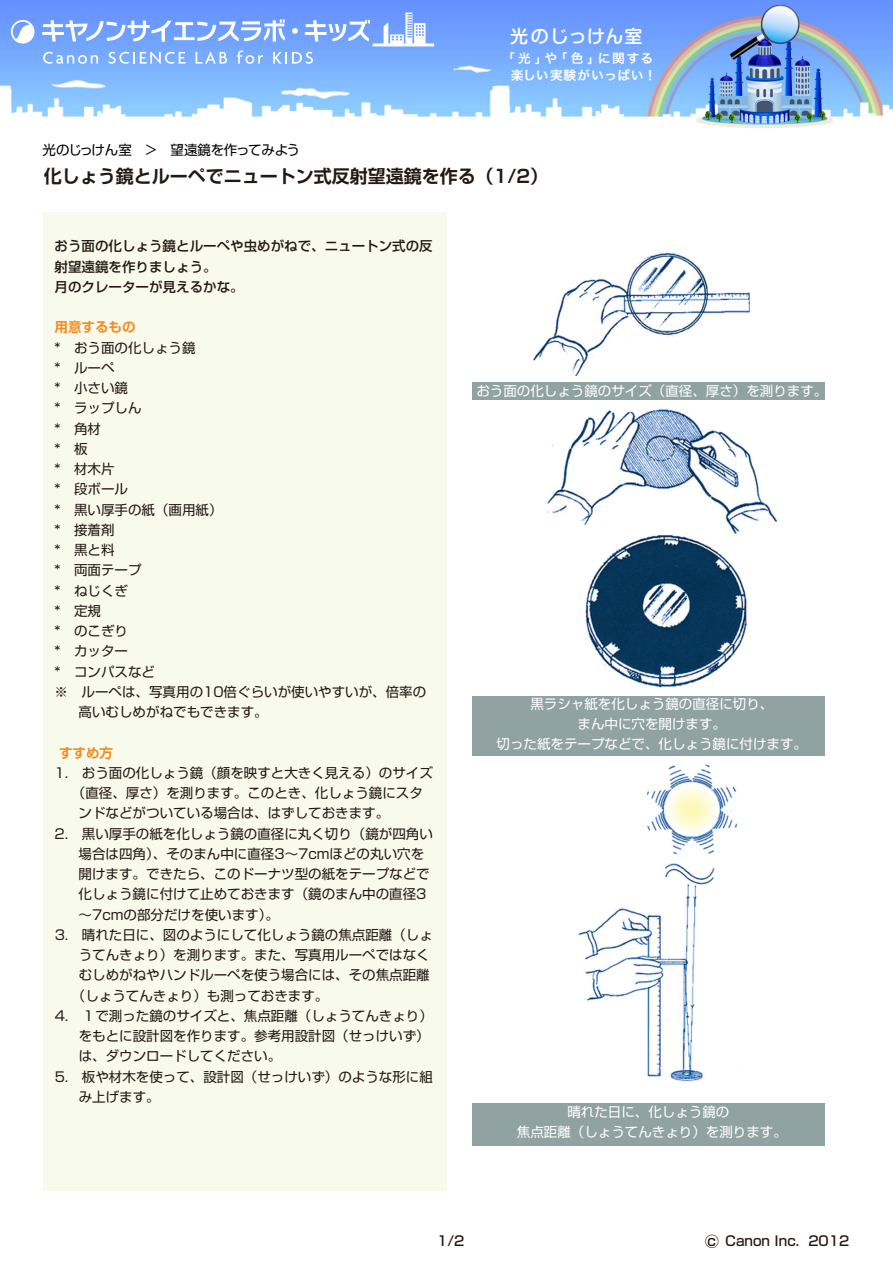
<style>
.page{position:relative;width:893px;height:1263px;background:#fff}
.page>*{position:absolute;margin:0;border:0;box-sizing:border-box;transform-origin:0 0}
.t1{font:700 18px "Shin Go Pr 6 De";color:#231815}
.t2{font:500 18px "Shin M Go Pro";letter-spacing:.04em;color:#fff}
.t3{font:13.5px/20.2px "Shin Go Pro";color:#231815}
.t4{font:13.5px/20.2px "Shin Go Pro";color:#fff;text-align:center}
.t5{font:500 13.5px/20.2px "Shin Go Pro";color:#231815}
.t6{font:13.5px "Shin Go Pro";letter-spacing:-.025em;color:#000}
.t7{font:700 13.5px "Shin Go Pr 6 De";color:#f48b1f}
.t8{font:12.75px/17.4px "Hira Kaku Pro W6";letter-spacing:.06em;color:#fff;text-align:right}
.s1{font-size:15px}
</style>
<div class="page">
<img style="left:0;top:0;width:893px;height:128px">
<svg style="left:42px;top:19px;width:243px;height:23px"></svg>
<svg style="left:292px;top:28px;width:6px;height:6px"></svg>
<svg style="left:305px;top:20px;width:65px;height:22px"></svg>
<svg style="left:11px;top:20px;width:24px;height:24px"></svg>
<svg style="left:43px;top:52px;width:55px;height:12px"></svg>
<svg style="left:109px;top:52px;width:77px;height:12px"></svg>
<svg style="left:196px;top:52px;width:31px;height:12px"></svg>
<svg style="left:237px;top:51px;width:26px;height:13px"></svg>
<svg style="left:273px;top:52px;width:40px;height:12px"></svg>
<svg style="left:384px;top:13px;width:41px;height:30px"></svg>
<hr style="left:373px;top:43px;width:61px;height:3px;background:#fff">
<div style="left:43px;top:213px;width:403px;height:978px;background:#f8faec"></div>
<img style="left:533px;top:252px;width:218px;height:124px">
<div style="left:472px;top:383px;width:353px;height:17px;background:#90a2a1"></div>
<img style="left:547px;top:409px;width:230px;height:279px">
<div style="left:472px;top:696px;width:353px;height:59px;background:#90a2a1"></div>
<img style="left:578px;top:764px;width:166px;height:318px">
<div style="left:472px;top:1103px;width:353px;height:43px;background:#90a2a1"></div>
<p class="t6" style="left:43px;top:139px;width:259px">光のじっけん室　＞　望遠鏡を作ってみよう</p>
<h1 class="t2" style="left:510px;top:21px;width:134px">光のじっけん室</h1>
<p class="t8" style="left:502px;top:49px;width:156px">「光」や「色」に関する楽しい実験がいっぱい！</p>
<h1 class="t1" style="left:44px;top:161px;width:506px">化しょう鏡とルーペでニュートン式反射望遠鏡を作る（1/2）</h1>
<p class="t5" style="left:55px;top:234px;width:380px">おう面の化しょう鏡とルーペや虫めがねで、ニュートン式の反射望遠鏡を作りましょう。<br>月のクレーターが見えるかな。</p>
<p class="t7" style="left:55px;top:316px;width:83px">用意するもの</p>
<p class="t3" style="left:55px;top:336px;width:142px">* おう面の化しょう鏡</p>
<p class="t3" style="left:55px;top:356px;width:61px">* ルーペ</p>
<p class="t3" style="left:55px;top:376px;width:75px">* 小さい鏡</p>
<p class="t3" style="left:55px;top:396px;width:88px">* ラップしん</p>
<p class="t3" style="left:55px;top:417px;width:48px">* 角材</p>
<p class="t3" style="left:55px;top:437px;width:34px">* 板</p>
<p class="t3" style="left:55px;top:457px;width:61px">* 材木片</p>
<p class="t3" style="left:55px;top:477px;width:75px">* 段ボール</p>
<p class="t3" style="left:55px;top:498px;width:169px">* 黒い厚手の紙（画用紙）</p>
<p class="t3" style="left:55px;top:518px;width:61px">* 接着剤</p>
<p class="t3" style="left:55px;top:538px;width:61px">* 黒と料</p>
<p class="t3" style="left:55px;top:558px;width:88px">* 両面テープ</p>
<p class="t3" style="left:55px;top:579px;width:75px">* ねじくぎ</p>
<p class="t3" style="left:55px;top:599px;width:48px">* 定規</p>
<p class="t3" style="left:55px;top:619px;width:75px">* のこぎり</p>
<p class="t3" style="left:55px;top:639px;width:75px">* カッター</p>
<p class="t3" style="left:55px;top:660px;width:102px">* コンパスなど</p>
<p class="t3" style="left:55px;top:680px;width:373px">※ ルーペは、写真用の10倍ぐらいが使いやすいが、倍率の</p>
<p class="t3" style="left:79px;top:700px;width:190px">高いむしめがねでもできます。</p>
<p class="t7" style="left:59px;top:741px;width:55px">すすめ方</p>
<p class="t3" style="left:55px;top:761px;width:380px">1. おう面の化しょう鏡（顔を映すと大きく見える）のサイズ</p>
<p class="t3" style="left:72px;top:781px;width:352px">（直径、厚さ）を測ります。このとき、化しょう鏡にスタ</p>
<p class="t3" style="left:79px;top:801px;width:312px">ンドなどがついている場合は、はずしておきます。</p>
<p class="t3" style="left:79px;top:822px;width:356px;text-indent:-24px">2. 黒い厚手の紙を化しょう鏡の直径に丸く切り（鏡が四角い場合は四角）、そのまん中に直径3～7cmほどの丸い穴を開けます。できたら、このドーナツ型の紙をテープなどで化しょう鏡に付けて止めておきます（鏡のまん中の直径3～7cmの部分だけを使います）。</p>
<p class="t3" style="left:55px;top:923px;width:380px">3. 晴れた日に、図のようにして化しょう鏡の焦点距離（しょ</p>
<p class="t3" style="left:79px;top:943px;width:352px">うてんきょり）を測ります。また、写真用ルーペではなく</p>
<p class="t3" style="left:79px;top:963px;width:352px">むしめがねやハンドルーペを使う場合には、その焦点距離</p>
<p class="t3" style="left:72px;top:984px;width:258px">（しょうてんきょり）も測っておきます。</p>
<p class="t3" style="left:79px;top:1004px;width:356px;text-indent:-24px">4. １で測った鏡のサイズと、焦点距離（しょうてんきょり）をもとに設計図を作ります。参考用設計図（せっけいず）は、ダウンロードしてください。</p>
<p class="t3" style="left:79px;top:1065px;width:356px;text-indent:-24px">5. 板や材木を使って、設計図（せっけいず）のような形に組み上げます。</p>
<p class="t4" style="left:476px;top:379px;width:352px">おう面の化しょう鏡のサイズ（直径、厚さ）を測ります。</p>
<p class="t4" style="left:497px;top:692px;width:312px">黒ラシャ紙を化しょう鏡の直径に切り、<br>まん中に穴を開けます。<br>切った紙をテープなどで、化しょう鏡に付けます。</p>
<p class="t4" style="left:517px;top:1099px;width:271px">晴れた日に、化しょう鏡の<br>焦点距離（しょうてんきょり）を測ります。</p>
<p class="t5" style="left:437px;top:1229px;width:29px">1/2</p>
<p class="t5" style="left:704px;top:1229px;width:146px"><span class="s1">○</span>c Canon Inc. 2012</p>
</div>
